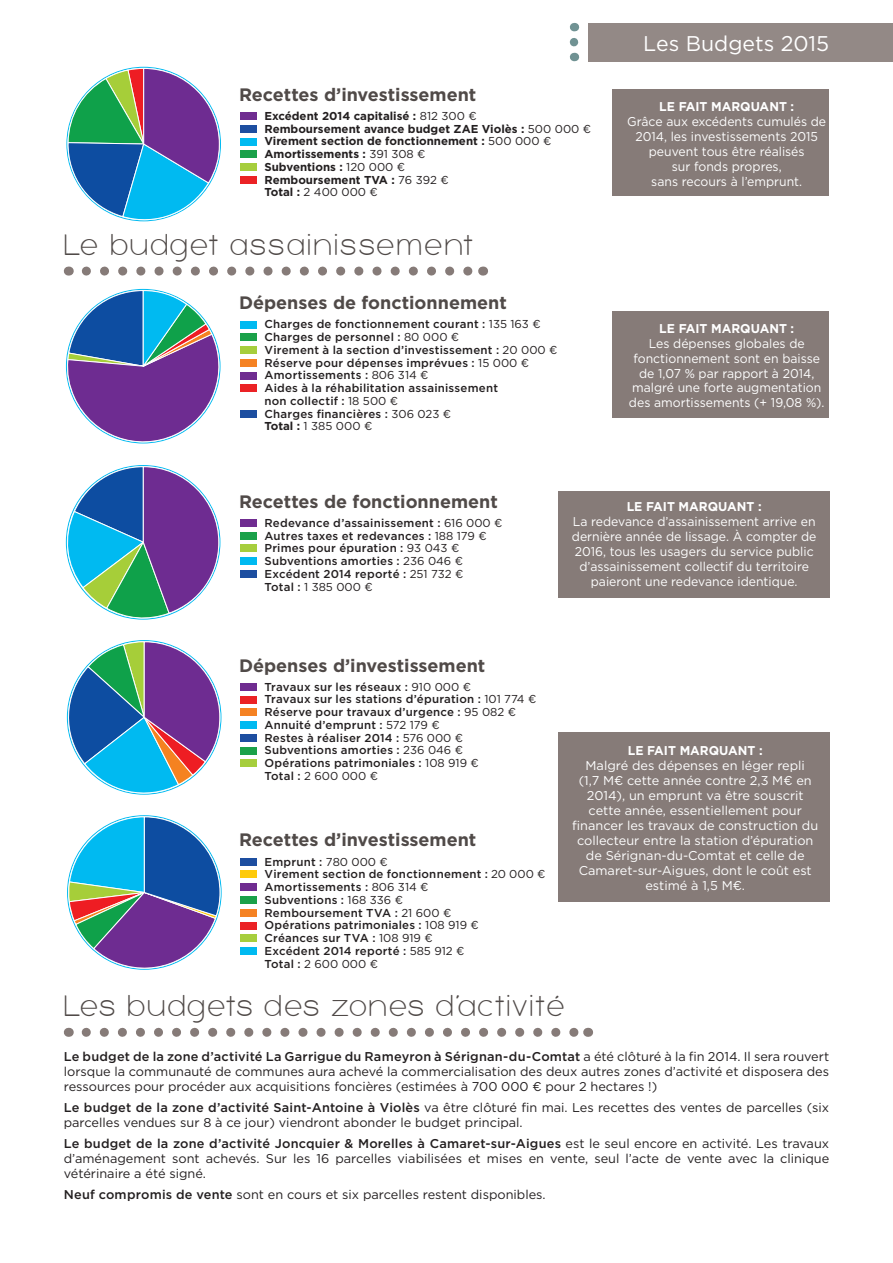
<style>
.page{position:relative;width:893px;height:1263px;background:#fff}
.page>*{position:absolute;margin:0;border:0;box-sizing:border-box;transform-origin:0 0}
.t1{font:300 33px "bubbleboddylight";letter-spacing:.07em;color:#504a48}
.t2{font:21.3px "Gotham";color:#fff}
.t3{font:700 18px "Gotham";color:#504a48}
.t4{font:12.75px/15px "Gotham";color:#231f20;text-align:justify}
.t5{font:12.75px/15px "Gotham";color:#fff;text-align:center;scale:.96 1}
.t6{font:12.75px/15px "Gotham";color:#fff;text-align:center}
.t7{font:700 12.75px "Gotham";color:#fff;scale:.96 1}
.t8{font:500 11.55px/12.8px "Gotham";letter-spacing:.02em;color:#231f20}
.t9{font:700 11.55px/12.8px "Gotham";color:#231f20}
.t10{font:9.9px "Myriad Pro";color:#231f20}
.s1{font-weight:400}
.s2{font-weight:700}
.s3{font-weight:500}
</style>
<div class="page">
<div style="left:612px;top:90px;width:217px;height:106px;background:#867b78"></div>
<div style="left:612px;top:311px;width:217px;height:107px;background:#867b78"></div>
<div style="left:558px;top:491px;width:271px;height:106px;background:#867b78"></div>
<div style="left:558px;top:732px;width:271px;height:170px;background:#867b78"></div>
<div style="left:589px;top:24px;width:304px;height:38px;background:#938986"></div>
<svg style="left:570px;top:42px;width:8px;height:19px"></svg>
<svg style="left:86px;top:267px;width:387px;height:9px"></svg>
<svg style="left:86px;top:1028px;width:493px;height:9px"></svg>
<svg style="left:67px;top:68px;width:153px;height:154px"></svg>
<svg style="left:67px;top:290px;width:154px;height:154px"></svg>
<svg style="left:65px;top:466px;width:154px;height:154px"></svg>
<svg style="left:66px;top:641px;width:154px;height:154px"></svg>
<svg style="left:68px;top:816px;width:152px;height:154px"></svg>
<div style="left:241px;top:112px;width:16px;height:8px;background:#6f2c90"></div>
<div style="left:241px;top:321px;width:16px;height:7px;background:#00baf1"></div>
<div style="left:241px;top:519px;width:16px;height:8px;background:#6f2c90"></div>
<div style="left:241px;top:683px;width:16px;height:8px;background:#6f2c90"></div>
<div style="left:241px;top:858px;width:16px;height:7px;background:#1d4ea0"></div>
<div style="left:241px;top:125px;width:16px;height:8px;background:#1d4ea0"></div>
<div style="left:241px;top:333px;width:16px;height:8px;background:#1aa149"></div>
<div style="left:241px;top:532px;width:16px;height:7px;background:#1aa149"></div>
<div style="left:241px;top:696px;width:16px;height:7px;background:#eb2225"></div>
<div style="left:241px;top:871px;width:16px;height:7px;background:#feca0a"></div>
<div style="left:241px;top:138px;width:16px;height:7px;background:#00baf1"></div>
<div style="left:241px;top:346px;width:16px;height:8px;background:#a6ce3d"></div>
<div style="left:241px;top:545px;width:16px;height:7px;background:#a6ce3d"></div>
<div style="left:241px;top:708px;width:16px;height:8px;background:#f58223"></div>
<div style="left:241px;top:883px;width:16px;height:8px;background:#6f2c90"></div>
<div style="left:241px;top:176px;width:16px;height:8px;background:#eb2225"></div>
<div style="left:241px;top:385px;width:16px;height:7px;background:#eb2225"></div>
<div style="left:241px;top:570px;width:16px;height:8px;background:#1d4ea0"></div>
<div style="left:241px;top:734px;width:16px;height:8px;background:#1d4ea0"></div>
<div style="left:241px;top:909px;width:16px;height:7px;background:#f58223"></div>
<div style="left:241px;top:759px;width:16px;height:8px;background:#a6ce3d"></div>
<div style="left:241px;top:934px;width:16px;height:8px;background:#a6ce3d"></div>
<div style="left:241px;top:947px;width:16px;height:8px;background:#00baf1"></div>
<div style="left:241px;top:747px;width:16px;height:7px;background:#1aa149"></div>
<div style="left:241px;top:922px;width:16px;height:7px;background:#eb2225"></div>
<div style="left:241px;top:410px;width:16px;height:8px;background:#1d4ea0"></div>
<div style="left:241px;top:163px;width:16px;height:8px;background:#a6ce3d"></div>
<div style="left:241px;top:372px;width:16px;height:7px;background:#6f2c90"></div>
<div style="left:241px;top:151px;width:16px;height:7px;background:#1aa149"></div>
<div style="left:241px;top:359px;width:16px;height:8px;background:#f58223"></div>
<div style="left:241px;top:557px;width:16px;height:8px;background:#00baf1"></div>
<div style="left:241px;top:721px;width:16px;height:8px;background:#00baf1"></div>
<div style="left:241px;top:896px;width:16px;height:8px;background:#1aa149"></div>
<h3 class="t3" style="left:239px;top:83px;width:239px">Recettes d’investissement</h3>
<p class="t9" style="left:264px;top:109px;width:328px">Excédent 2014 capitalisé : <span class="s1">812 300 €<br></span>Remboursement avance budget ZAE Violès : <span class="s1">500 000 €<br></span>Virement section de fonctionnement : <span class="s1">500 000 €<br></span>Amortissements : <span class="s1">391 308 €<br></span>Subventions : <span class="s1">120 000 €<br></span>Remboursement TVA : <span class="s1">76 392 €<br></span>Total : <span class="s1">2 400 000 €</span></p>
<h1 class="t1" style="left:64px;top:227px;width:410px">Le budget assainissement</h1>
<h3 class="t3" style="left:239px;top:291px;width:269px">Dépenses de fonctionnement</h3>
<p class="t8" style="left:264px;top:318px;width:294px">Charges de fonctionnement courant : <span class="s1">135 163 € </span>Charges de personnel : <span class="s1">80 000 €<br></span>Virement à la section d’investissement : <span class="s1">20 000 € </span>Réserve pour dépenses imprévues : <span class="s1">15 000 € </span>Amortissements : <span class="s1">806 314 €<br></span>Aides à la réhabilitation assainissement<br>non collectif : <span class="s1">18 500 €<br></span>Charges financières : <span class="s1">306 023 €<br></span><span class="s2">Total :</span> <span class="s1">1 385 000 €</span></p>
<p class="t10" style="left:254px;top:376px;width:97px">recettes investissement</p>
<h2 class="t2" style="left:643px;top:30px;width:187px">Les Budgets 2015</h2>
<p class="t7" style="left:659px;top:98px;width:142px">LE FAIT MARQUANT :</p>
<p class="t5" style="left:627px;top:113px;width:209px">Grâce aux excédents cumulés de<br>2014, les investissements 2015 peuvent tous être réalisés<br>sur fonds propres,<br>sans recours à l’emprunt.</p>
<p class="t7" style="left:659px;top:320px;width:142px">LE FAIT MARQUANT :</p>
<p class="t5" style="left:629px;top:335px;width:205px">Les dépenses globales de fonctionnement sont en baisse de 1,07 % par rapport à 2014, malgré une forte augmentation des amortissements (+ 19,08 %).</p>
<h3 class="t3" style="left:239px;top:489px;width:260px">Recettes de fonctionnement</h3>
<p class="t8" style="left:264px;top:516px;width:240px">Redevance d’assainissement : <span class="s1">616 000 €<br></span>Autres taxes et redevances : <span class="s1">188 179 €<br></span>Primes pour épuration : <span class="s1">93 043 €<br></span>Subventions amorties : <span class="s1">236 046 €<br></span>Excédent 2014 reporté : <span class="s1">251 732 €<br></span>Total : <span class="s1">1 385 000 €</span></p>
<h3 class="t3" style="left:239px;top:653px;width:248px">Dépenses d’investissement</h3>
<p class="t8" style="left:264px;top:680px;width:273px">Travaux sur les réseaux : <span class="s1">910 000 €<br></span>Travaux sur les stations d’épuration : <span class="s1">101 774 € </span>Réserve pour travaux d’urgence : <span class="s1">95 082 € </span>Annuité d’emprunt : <span class="s1">572 179 €<br></span>Restes à réaliser 2014 : <span class="s1">576 000 € </span>Subventions amorties : <span class="s1">236 046 €<br></span>Opérations patrimoniales : <span class="s1">108 919 €<br></span>Total : <span class="s1">2 600 000 €</span></p>
<h3 class="t3" style="left:239px;top:828px;width:239px">Recettes d’investissement</h3>
<p class="t8" style="left:264px;top:855px;width:282px">Emprunt : <span class="s1">780 000 €<br></span>Virement section de fonctionnement : <span class="s1">20 000 €<br></span>Amortissements : <span class="s1">806 314 €<br></span>Subventions : <span class="s1">168 336 €<br></span>Remboursement TVA : <span class="s1">21 600 €<br></span>Opérations patrimoniales : <span class="s1">108 919 €<br></span>Créances sur TVA : <span class="s1">108 919 €<br></span>Excédent 2014 reporté : <span class="s1">585 912 €<br></span>Total : <span class="s1">2 600 000 €</span></p>
<p class="t7" style="left:627px;top:498px;width:142px">LE FAIT MARQUANT :</p>
<p class="t5" style="left:572px;top:513px;width:256px">La redevance d’assainissement arrive en dernière année de lissage. À compter de 2016, tous les usagers du service public d’assainissement collectif du territoire paieront une redevance identique.</p>
<p class="t7" style="left:628px;top:742px;width:142px">LE FAIT MARQUANT :</p>
<p class="t6" style="left:572px;top:758px;width:247px">Malgré des dépenses en léger repli<br>(1,7 M€ cette année contre 2,3 M€ en 2014), un emprunt va être souscrit cette année, essentiellement pour financer les travaux de construction du collecteur entre la station d’épuration de Sérignan-du-Comtat et celle de Camaret-sur-Aigues, dont le coût est estimé à 1,5 M€.</p>
<h1 class="t1" style="left:64px;top:988px;width:502px">Les budgets des zones d’activité</h1>
<p class="t4" style="left:64px;top:1048px;width:767px"><span class="s3">Le budget de la zone d’activité La Garrigue du Rameyron à Sérignan-du-Comtat</span> a été clôturé à la fin 2014. Il sera rouvert lorsque la communauté de communes aura achevé la commercialisation des deux autres zones d’activité et disposera des ressources pour procéder aux acquisitions foncières (estimées à 700 000 € pour 2 hectares !)</p>
<p class="t4" style="left:64px;top:1099px;width:767px"><span class="s3">Le budget de la zone d’activité Saint-Antoine à Violès</span> va être clôturé fin mai. Les recettes des ventes de parcelles (six parcelles vendues sur 8 à ce jour) viendront abonder le budget principal.</p>
<p class="t4" style="left:64px;top:1135px;width:767px"><span class="s3">Le budget de la zone d’activité Joncquier &amp; Morelles à Camaret-sur-Aigues</span> est le seul encore en activité. Les travaux d’aménagement sont achevés. Sur les 16 parcelles viabilisées et mises en vente, seul l’acte de vente avec la clinique vétérinaire a été signé.</p>
<p class="t4" style="left:64px;top:1186px;width:483px"><span class="s3">Neuf compromis de vente</span> sont en cours et six parcelles restent disponibles.</p>
</div>
